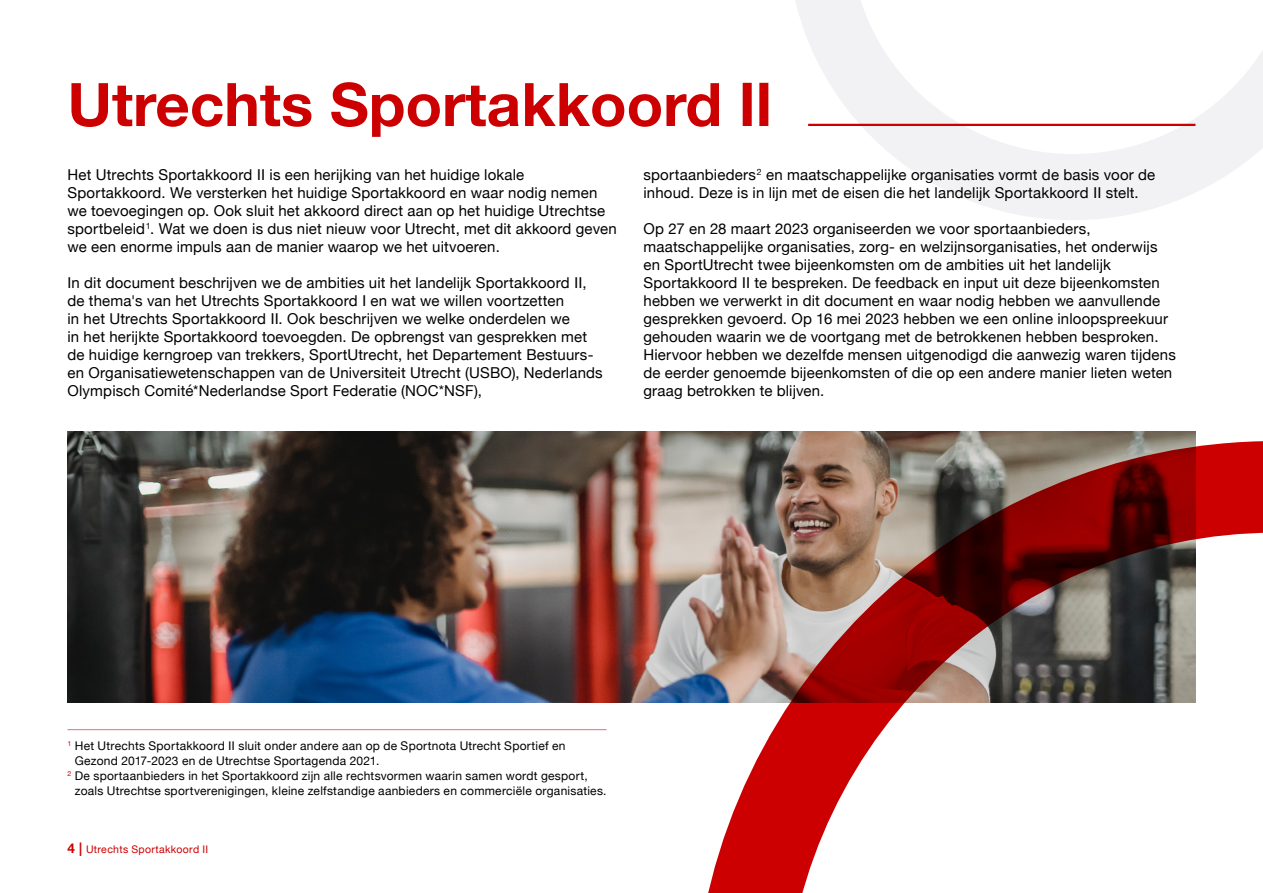
<style>
.page{position:relative;width:1263px;height:893px;background:#fff}
.page>*{position:absolute;margin:0;border:0;box-sizing:border-box;transform-origin:0 0}
.H1__TOC{font:700 60px "Helvetica Neue";color:#c00}
.P___Broodtekst{font:15px/18px "Helvetica Neue";letter-spacing:.01em;color:#000}
.P___Broodtekst-2{font:12px/15px "Helvetica Neue";letter-spacing:.02em;color:#000}
.t1{font:10.5px "Helvetica Neue";letter-spacing:.03em;color:#c00}
.P___Broodtekst-3{font:8.7px "Helvetica Neue";color:#000}
.s1{font-weight:700;font-size:13.5px}
</style>
<div class="page">
<svg style="left:795px;top:0;width:460px;height:220px;fill:#f2f2f4"></svg>
<svg style="left:850px;top:0;width:413px;height:154px"></svg>
<hr style="left:808px;top:124px;width:387px;height:2px;background:#c00">
<img style="left:68px;top:432px;width:1127px;height:270px">
<svg style="left:693px;top:441px;width:570px;height:452px"></svg>
<hr style="left:68px;top:729px;width:539px;height:1px;background:#e68080">
<h1 class="H1__TOC" style="left:68px;top:58px;width:706px">Utrechts Sportakkoord Ⅱ</h1>
<p class="P___Broodtekst" style="left:67px;top:167px;width:551px">Het Utrechts Sportakkoord Ⅱ is een herijking van het huidige lokale Sportakkoord. We versterken het huidige Sportakkoord en waar nodig nemen we toevoegingen op. Ook sluit het akkoord direct aan op het huidige Utrechtse sportbeleid . <sup>1</sup> Wat we doen is dus niet nieuw voor Utrecht, met dit akkoord geven we een enorme impuls aan de manier waarop we het uitvoeren.</p>
<p class="P___Broodtekst" style="left:67px;top:275px;width:537px">In dit document beschrijven we de ambities uit het landelijk Sportakkoord Ⅱ, de thema's van het Utrechts Sportakkoord Ⅰ en wat we willen voortzetten<br>in het Utrechts Sportakkoord Ⅱ. Ook beschrijven we welke onderdelen we<br>in het herijkte Sportakkoord toevoegden. De opbrengst van gesprekken met de huidige kerngroep van trekkers, SportUtrecht, het Departement Bestuurs&shy;en Organisatiewetenschappen van de Universiteit Utrecht (USBO), Nederlands Olympisch Comité*Nederlandse Sport Federatie (NOC*NSF),</p>
<p class="P___Broodtekst-3" style="left:757px;top:166px;width:6px">2</p>
<p class="P___Broodtekst" style="left:643px;top:167px;width:513px">sportaanbieders en maatschappelijke organisaties vormt de basis voor de inhoud. Deze is in lijn met de eisen die het landelijk Sportakkoord Ⅱ stelt.</p>
<p class="P___Broodtekst" style="left:643px;top:221px;width:534px">Op 27 en 28 maart 2023 organiseerden we voor sportaanbieders, maatschappelijke organisaties, zorg- en welzijnsorganisaties, het onderwijs en SportUtrecht twee bijeenkomsten om de ambities uit het landelijk Sportakkoord Ⅱ te bespreken. De feedback en input uit deze bijeenkomsten hebben we verwerkt in dit document en waar nodig hebben we aanvullende gesprekken gevoerd. Op 16 mei 2023 hebben we een online inloopspreekuur gehouden waarin we de voortgang met de betrokkenen hebben besproken.<br>Hiervoor hebben we dezelfde mensen uitgenodigd die aanwezig waren tijdens de eerder genoemde bijeenkomsten of die op een andere manier lieten weten graag betrokken te blijven.</p>
<p class="P___Broodtekst-2" style="left:75px;top:739px;width:492px;text-indent:-7px"><sup>1</sup> Het Utrechts Sportakkoord Ⅱ sluit onder andere aan op de Sportnota Utrecht Sportief en<br>Gezond 2017-2023 en de Utrechtse Sportagenda 2021.</p>
<p class="P___Broodtekst-2" style="left:75px;top:769px;width:533px;text-indent:-7px"><sup>2</sup> De sportaanbieders in het Sportakkoord zijn alle rechtsvormen waarin samen wordt gesport, zoals Utrechtse sportverenigingen, kleine zelfstandige aanbieders en commerciële organisaties.</p>
<p class="t1" style="left:68px;top:841px;width:142px"><span class="s1">4 |</span> Utrechts Sportakkoord II</p>
</div>
